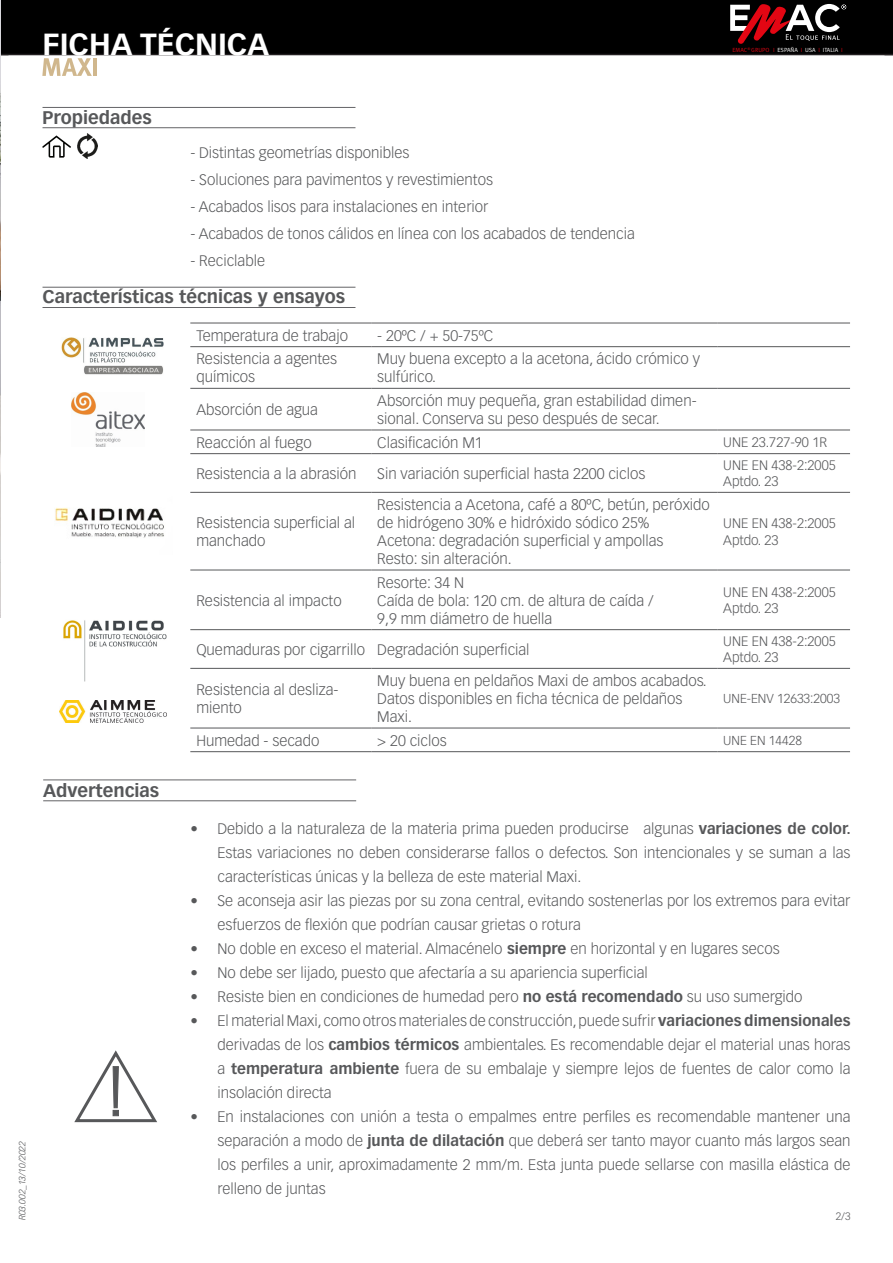
<style>
.page{position:relative;width:893px;height:1263px;background:#fff}
.page>*{position:absolute;margin:0;border:0;box-sizing:border-box;transform-origin:0 0}
.t1{font:700 30px "Vectora LT Std";color:#fff}
.t2{font:700 18px "Vectora LT Std";color:#57585a}
.t3{font:300 15px/24px "Vectora LT Std";color:#57585a}
.t4{font:300 13.5px "Vectora LT Std";color:#57585a}
.t5{font:300 12.75px "Vectora LT Std";color:#57585a}
.t6{font:300 10.5px "Vectora LT Std";color:#57585a}
.t7{font:italic 300 9px "Vectora LT Std";color:#57585a}
.t8{font:6px "Meta Pro";color:#fff}
.s1{color:#dc0714}
.s2{font-weight:700}
</style>
<div class="page">
<div style="left:1px;top:0;width:892px;height:55px;background:#000"></div>
<svg style="left:730px;top:4px;width:116px;height:40px"></svg>
<hr style="left:43px;top:107px;width:312px;height:1px;background:#636366">
<hr style="left:43px;top:127px;width:312px;height:1px;background:#636366">
<hr style="left:190px;top:323px;width:181px;height:1px;background:#57585a">
<hr style="left:371px;top:323px;width:346px;height:1px;background:#57585a">
<hr style="left:717px;top:323px;width:133px;height:1px;background:#57585a">
<hr style="left:190px;top:346px;width:181px;height:1px;background:#57585a">
<hr style="left:371px;top:346px;width:346px;height:1px;background:#57585a">
<hr style="left:717px;top:346px;width:133px;height:1px;background:#57585a">
<hr style="left:190px;top:388px;width:181px;height:1px;background:#57585a">
<hr style="left:371px;top:388px;width:346px;height:1px;background:#57585a">
<hr style="left:717px;top:388px;width:133px;height:1px;background:#57585a">
<hr style="left:190px;top:430px;width:181px;height:1px;background:#57585a">
<hr style="left:371px;top:430px;width:346px;height:1px;background:#57585a">
<hr style="left:717px;top:430px;width:133px;height:1px;background:#57585a">
<hr style="left:190px;top:453px;width:181px;height:1px;background:#57585a">
<hr style="left:371px;top:453px;width:346px;height:1px;background:#57585a">
<hr style="left:717px;top:453px;width:133px;height:1px;background:#57585a">
<hr style="left:190px;top:492px;width:181px;height:1px;background:#57585a">
<hr style="left:371px;top:492px;width:346px;height:1px;background:#57585a">
<hr style="left:717px;top:492px;width:133px;height:1px;background:#57585a">
<hr style="left:190px;top:570px;width:181px;height:1px;background:#57585a">
<hr style="left:371px;top:570px;width:346px;height:1px;background:#57585a">
<hr style="left:717px;top:570px;width:133px;height:1px;background:#57585a">
<hr style="left:190px;top:629px;width:181px;height:1px;background:#57585a">
<hr style="left:371px;top:629px;width:346px;height:1px;background:#57585a">
<hr style="left:717px;top:629px;width:133px;height:1px;background:#57585a">
<hr style="left:190px;top:668px;width:181px;height:1px;background:#57585a">
<hr style="left:371px;top:668px;width:346px;height:1px;background:#57585a">
<hr style="left:717px;top:668px;width:133px;height:1px;background:#57585a">
<hr style="left:190px;top:728px;width:181px;height:1px;background:#57585a">
<hr style="left:371px;top:728px;width:346px;height:1px;background:#57585a">
<hr style="left:717px;top:728px;width:133px;height:1px;background:#57585a">
<hr style="left:190px;top:751px;width:181px;height:1px;background:#57585a">
<hr style="left:371px;top:751px;width:346px;height:1px;background:#57585a">
<hr style="left:717px;top:751px;width:133px;height:1px;background:#57585a">
<img style="left:55px;top:508px;width:109px;height:30px">
<img style="left:71px;top:393px;width:74px;height:53px">
<hr style="left:43px;top:779px;width:313px;height:1px;background:#636366">
<hr style="left:43px;top:800px;width:313px;height:1px;background:#636366">
<svg style="left:74px;top:1050px;width:83px;height:73px"></svg>
<img style="left:63px;top:620px;width:104px;height:62px">
<img style="left:60px;top:700px;width:107px;height:23px">
<img style="left:61px;top:337px;width:103px;height:38px">
<hr style="left:43px;top:287px;width:312px;height:1px;background:#636366">
<hr style="left:43px;top:307px;width:312px;height:1px;background:#636366">
<img style="left:0;top:0;width:1px;height:618px">
<svg style="left:42px;top:135px;width:29px;height:23px"></svg>
<img style="left:78px;top:134px;width:19px;height:24px">
<svg style="left:42px;top:58px;width:50px;height:18px"></svg>
<hr style="left:93px;top:58px;width:4px;height:18px;background:#d0b78d">
<h1 class="t1" style="left:43px;top:26px;width:228px">FICHA TÉCNICA</h1>
<p class="t8" style="left:732px;top:46px;width:112px"><span class="s1">EMAC</span><sup>®</sup> <span class="s1">GRUPO I</span> ESPAÑA <span class="s1">I</span> USA <span class="s1">I</span> ITALIA <span class="s1">I</span></p>
<p class="t7" style="left:17px;top:1220px;width:81px;rotate:-90deg">R03.002_13/10/2022</p>
<p class="t2" style="left:43px;top:106px;width:111px">Propiedades</p>
<p class="t3" style="left:190px;top:140px;width:221px">- Distintas geometrías disponibles</p>
<p class="t3" style="left:190px;top:167px;width:304px">- Soluciones para pavimentos y revestimientos</p>
<p class="t3" style="left:190px;top:194px;width:300px">- Acabados lisos para instalaciones en interior</p>
<p class="t3" style="left:190px;top:221px;width:446px">- Acabados de tonos cálidos en línea con los acabados de tendencia</p>
<p class="t3" style="left:190px;top:248px;width:76px">- Reciclable</p>
<p class="t2" style="left:43px;top:286px;width:304px">Características técnicas y ensayos</p>
<p class="t3" style="left:196px;top:324px;width:153px">Temperatura de trabajo</p>
<p class="t3" style="left:377px;top:324px;width:118px">- 20ºC / + 50-75ºC</p>
<p class="t3" style="left:196px;top:350px;width:142px;line-height:18px">Resistencia a agentes químicos</p>
<p class="t3" style="left:377px;top:350px;width:324px;line-height:18px">Muy buena excepto a la acetona, ácido crómico y sulfúrico.</p>
<p class="t3" style="left:196px;top:398px;width:123px">Absorción de agua</p>
<p class="t3" style="left:377px;top:392px;width:321px;line-height:18px">Absorción muy pequeña, gran estabilidad dimen&shy;sional. Conserva su peso después de secar.</p>
<p class="t3" style="left:196px;top:430px;width:117px">Reacción al fuego</p>
<p class="t3" style="left:377px;top:430px;width:107px">Clasificación M1</p>
<p class="t4" style="left:723px;top:434px;width:105px">UNE 23.727-90 1R</p>
<p class="t3" style="left:196px;top:462px;width:162px">Resistencia a la abrasión</p>
<p class="t3" style="left:377px;top:462px;width:269px">Sin variación superficial hasta 2200 ciclos</p>
<p class="t4" style="left:723px;top:457px;width:114px">UNE EN 438-2:2005</p>
<p class="t4" style="left:723px;top:474px;width:57px">Aptdo. 23</p>
<p class="t3" style="left:196px;top:514px;width:160px;line-height:18px">Resistencia superficial al manchado</p>
<p class="t3" style="left:196px;top:588px;width:147px">Resistencia al impacto</p>
<p class="t3" style="left:377px;top:496px;width:334px;line-height:18px">Resistencia a Acetona, café a 80ºC, betún, peróxido de hidrógeno 30% e hidróxido sódico 25%</p>
<p class="t3" style="left:377px;top:529px;width:288px">Acetona: degradación superficial y ampollas</p>
<p class="t3" style="left:377px;top:547px;width:136px">Resto: sin alteración.</p>
<p class="t3" style="left:377px;top:570px;width:88px">Resorte: 34 N</p>
<p class="t3" style="left:377px;top:588px;width:278px">Caída de bola: 120 cm. de altura de caída /</p>
<p class="t3" style="left:377px;top:606px;width:176px">9,9 mm diámetro de huella</p>
<p class="t3" style="left:196px;top:638px;width:170px">Quemaduras por cigarrillo</p>
<p class="t3" style="left:377px;top:638px;width:154px">Degradación superficial</p>
<p class="t3" style="left:196px;top:681px;width:144px;line-height:18px">Resistencia al desliza&shy;miento</p>
<p class="t3" style="left:377px;top:672px;width:331px;line-height:18px">Muy buena en peldaños Maxi de ambos acabados.<br>Datos disponibles en ficha técnica de peldaños<br>Maxi.</p>
<p class="t4" style="left:723px;top:516px;width:114px">UNE EN 438-2:2005</p>
<p class="t4" style="left:723px;top:532px;width:57px">Aptdo. 23</p>
<p class="t4" style="left:723px;top:584px;width:114px">UNE EN 438-2:2005</p>
<p class="t4" style="left:723px;top:601px;width:57px">Aptdo. 23</p>
<p class="t4" style="left:723px;top:633px;width:114px">UNE EN 438-2:2005</p>
<p class="t4" style="left:723px;top:650px;width:57px">Aptdo. 23</p>
<p class="t5" style="left:723px;top:691px;width:118px">UNE-ENV 12633:2003</p>
<p class="t2" style="left:43px;top:779px;width:117px">Advertencias</p>
<p class="t3" style="left:196px;top:728px;width:125px">Humedad - secado</p>
<p class="t3" style="left:377px;top:728px;width:71px">&gt; 20 ciclos</p>
<p class="t5" style="left:723px;top:733px;width:80px">UNE EN 14428</p>
<p class="t3" style="left:217px;top:817px;width:635px;text-align:justify;text-indent:-27px">• Debido a la naturaleza de la materia prima pueden producirse algunas <span class="s2">variaciones de color.<br></span>Estas variaciones no deben considerarse fallos o defectos. Son intencionales y se suman a las características únicas y la belleza de este material Maxi.</p>
<p class="t3" style="left:217px;top:889px;width:634px;text-indent:-27px">• Se aconseja asir las piezas por su zona central, evitando sostenerlas por los extremos para evitar esfuerzos de flexión que podrían causar grietas o rotura</p>
<p class="t3" style="left:190px;top:937px;width:591px">• No doble en exceso el material. Almacénelo <span class="s2">siempre</span> en horizontal y en lugares secos</p>
<p class="t3" style="left:190px;top:961px;width:459px">• No debe ser lijado, puesto que afectaría a su apariencia superficial</p>
<p class="t3" style="left:190px;top:985px;width:613px">• Resiste bien en condiciones de humedad pero <span class="s2">no está recomendado</span> su uso sumergido</p>
<p class="t3" style="left:217px;top:1009px;width:634px;text-align:justify;text-indent:-27px">• El material Maxi, como otros materiales de construcción, puede sufrir <span class="s2">variaciones dimensionales </span>derivadas de los <span class="s2">cambios térmicos</span> ambientales. Es recomendable dejar el material unas horas a <span class="s2">temperatura ambiente</span> fuera de su embalaje y siempre lejos de fuentes de calor como la insolación directa</p>
<p class="t3" style="left:217px;top:1105px;width:634px;text-align:justify;text-indent:-27px">• En instalaciones con unión a testa o empalmes entre perfiles es recomendable mantener una separación a modo de <span class="s2">junta de dilatación</span> que deberá ser tanto mayor cuanto más largos sean los perfiles a unir, aproximadamente 2 mm/m. Esta junta puede sellarse con masilla elástica de relleno de juntas</p>
<p class="t6" style="left:836px;top:1210px;width:16px">2/3</p>
</div>
